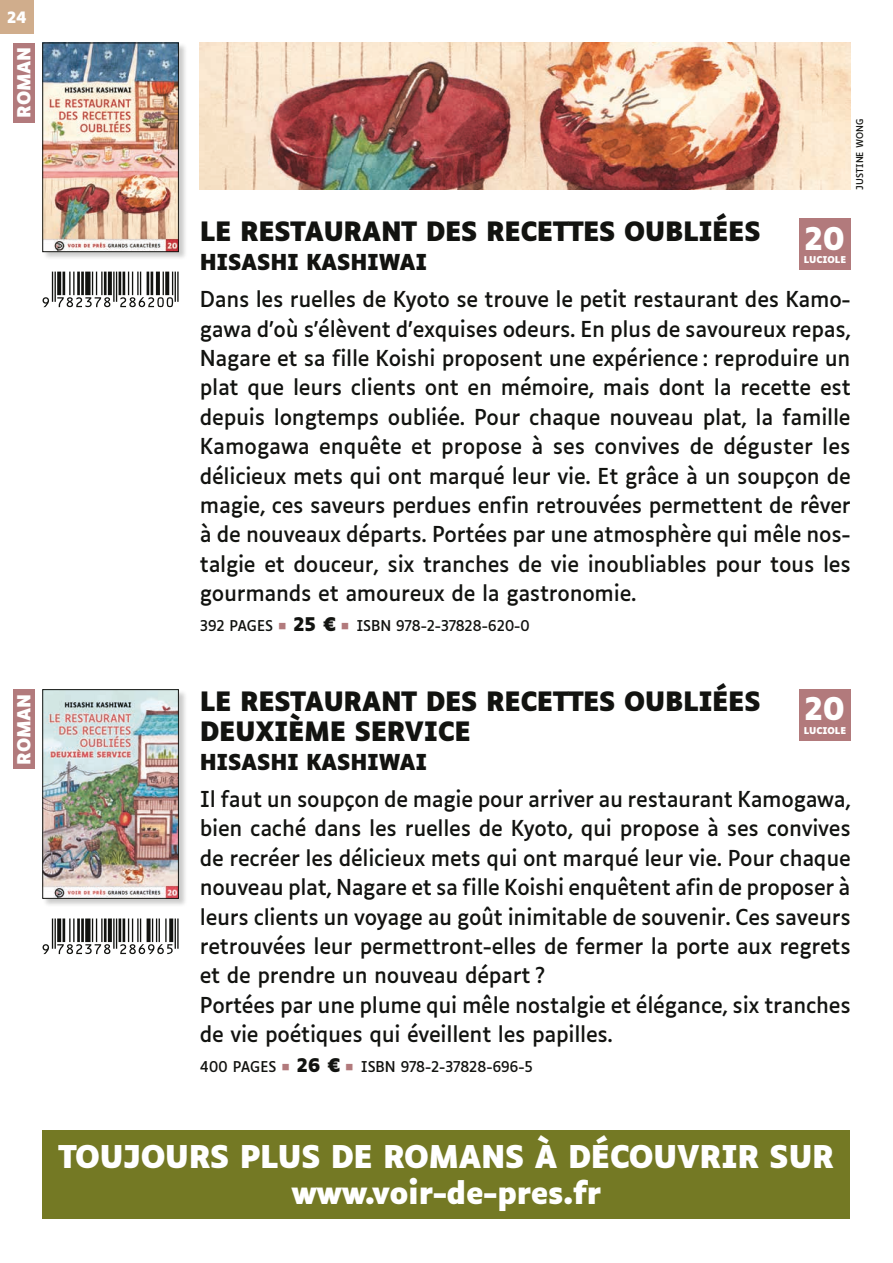
<style>
.page{position:relative;width:893px;height:1263px;background:#fff}
.page>*{position:absolute;margin:0;border:0;box-sizing:border-box;transform-origin:0 0}
.t1{font:700 30px/36px "Luciole";letter-spacing:-.015em;color:#fff;text-align:center}
.t2{font:700 25.5px/29.4px "Luciole";letter-spacing:-.015em;color:#121310}
.t3{font:21px/29.4px "Luciole";letter-spacing:-.015em;color:#121310;text-align:justify}
.t4{font:700 21px "Luciole";letter-spacing:-.015em;color:#121310}
.t5{font:700 17.25px "Luciole";letter-spacing:-.015em;color:#fff}
.t6{font:700 15px "Luciole";color:#fff}
.t7{font:14.25px "Luciole";letter-spacing:-.025em;color:#121310}
.t8{font:700 9px "Luciole";color:#fff}
.t9{font:9px "Luciole";color:#121310}
.s1{font-weight:700;font-size:18px;color:#b27a7c}
.s2{font-weight:700;font-size:18px}
</style>
<div class="page">
<div style="left:0;top:0;width:34px;height:34px;background:#d0ad8c"></div>
<div style="left:42px;top:42px;width:145px;height:218px;background:#121310;opacity:.22"></div>
<img style="left:45px;top:45px;width:132px;height:205px">
<div style="left:43px;top:43px;width:136px;height:209px;border:1px solid #121310"></div>
<svg style="left:43px;top:272px;width:136px;height:35px"></svg>
<div style="left:13px;top:43px;width:22px;height:79px;background:#b27a7c"></div>
<div style="left:799px;top:219px;width:51px;height:51px;background:#b27a7c"></div>
<div style="left:42px;top:689px;width:145px;height:218px;background:#121310;opacity:.22"></div>
<img style="left:45px;top:691px;width:132px;height:205px">
<div style="left:43px;top:689px;width:136px;height:209px;border:1px solid #121310"></div>
<svg style="left:43px;top:918px;width:136px;height:36px"></svg>
<div style="left:799px;top:689px;width:51px;height:51px;background:#b27a7c"></div>
<div style="left:13px;top:689px;width:22px;height:80px;background:#b27a7c"></div>
<div style="left:43px;top:1130px;width:807px;height:89px;background:#747924"></div>
<img style="left:200px;top:43px;width:650px;height:147px">
<p class="t6" style="left:7px;top:9px;width:21px">24</p>
<p class="t5" style="left:14px;top:118px;width:72px;rotate:-90deg">ROMAN</p>
<p class="t5" style="left:14px;top:764px;width:72px;rotate:-90deg">ROMAN</p>
<p class="t9" style="left:852px;top:190px;width:72px;rotate:-90deg">JUSTINE WONG</p>
<p class="t2" style="left:200px;top:217px;width:562px">LE RESTAURANT DES RECETTES OUBLIÉES</p>
<p class="t4" style="left:200px;top:251px;width:229px">HISASHI KASHIWAI</p>
<p class="t3" style="left:200px;top:283px;width:652px">Dans les ruelles de Kyoto se trouve le petit restaurant des Kamo&shy;gawa d’où s’élèvent d’exquises odeurs. En plus de savoureux repas, Nagare et sa fille Koishi proposent une expérience : reproduire un plat que leurs clients ont en mémoire, mais dont la recette est depuis longtemps oubliée. Pour chaque nouveau plat, la famille Kamogawa enquête et propose à ses convives de déguster les délicieux mets qui ont marqué leur vie. Et grâce à un soupçon de magie, ces saveurs perdues enfin retrouvées permettent de rêver à de nouveaux départs. Portées par une atmosphère qui mêle nos&shy;talgie et douceur, six tranches de vie inoubliables pour tous les gourmands et amoureux de la gastronomie.</p>
<p class="t7" style="left:200px;top:612px;width:332px">392 PAGES <span class="s1">◼</span> <span class="s2">25 €</span> <span class="s1">◼</span> ISBN 978-2-37828-620-0</p>
<h1 class="t1" style="left:805px;top:221px;width:42px">20</h1>
<p class="t8" style="left:804px;top:255px;width:44px">LUCIOLE</p>
<p class="t2" style="left:200px;top:688px;width:562px">LE RESTAURANT DES RECETTES OUBLIÉES<br>DEUXIÈME SERVICE</p>
<p class="t4" style="left:200px;top:750px;width:229px">HISASHI KASHIWAI</p>
<p class="t3" style="left:200px;top:783px;width:652px;text-align:left">Il faut un soupçon de magie pour arriver au restaurant Kamogawa, bien caché dans les ruelles de Kyoto, qui propose à ses convives de recréer les délicieux mets qui ont marqué leur vie. Pour chaque nouveau plat, Nagare et sa fille Koishi enquêtent afin de proposer à leurs clients un voyage au goût inimitable de souvenir. Ces saveurs retrouvées leur permettront-elles de fermer la porte aux regrets et de prendre un nouveau départ ?<br>Portées par une plume qui mêle nostalgie et élégance, six tranches de vie poétiques qui éveillent les papilles.</p>
<p class="t7" style="left:200px;top:1054px;width:335px">400 PAGES <span class="s1">◼</span> <span class="s2">26 €</span> <span class="s1">◼</span> ISBN 978-2-37828-696-5</p>
<h1 class="t1" style="left:805px;top:692px;width:42px">20</h1>
<p class="t8" style="left:804px;top:725px;width:44px">LUCIOLE</p>
<h1 class="t1" style="left:58px;top:1140px;width:777px">TOUJOURS PLUS DE ROMANS À DÉCOUVRIR SUR www.voir-de-pres.fr</h1>
</div>
